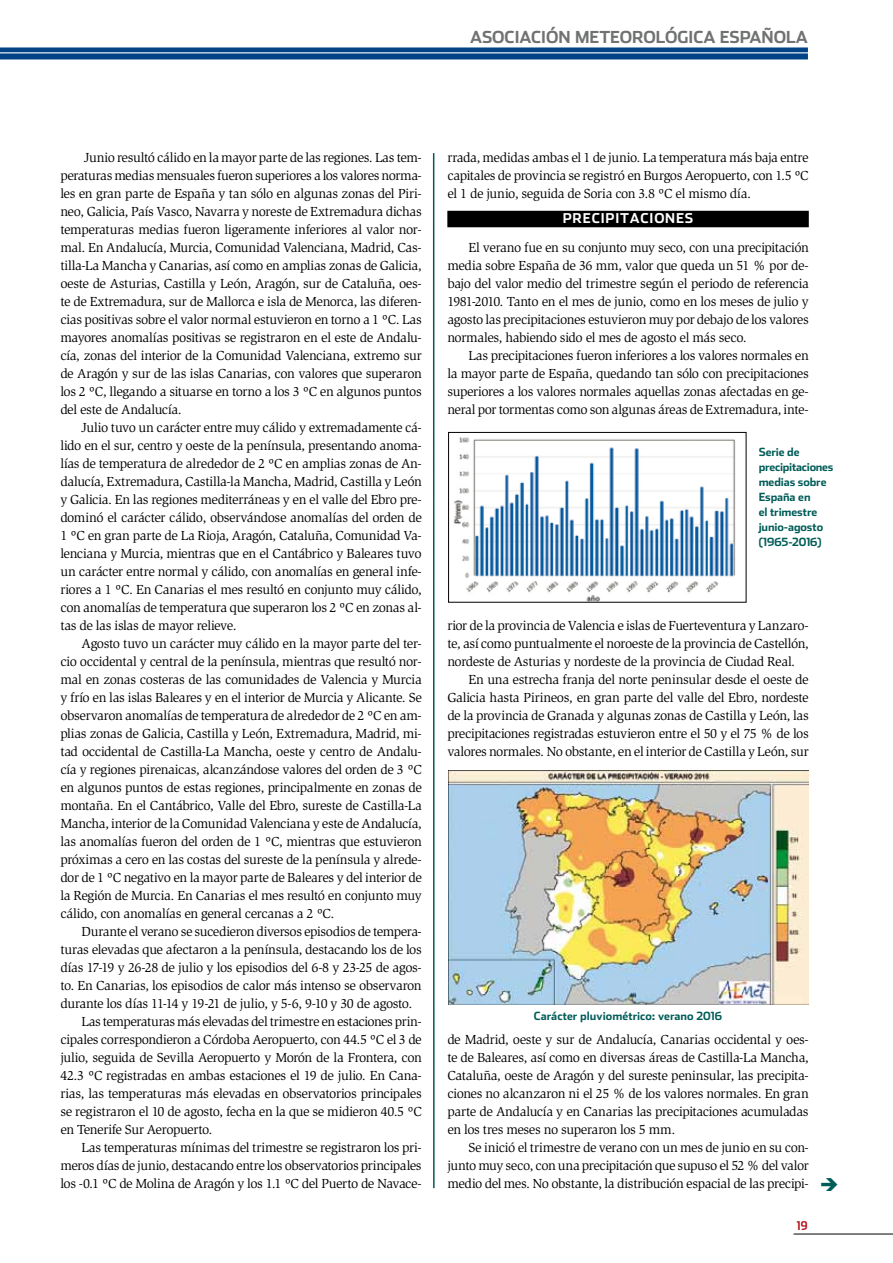
<style>
.page{position:relative;width:893px;height:1263px;background:#fff}
.page>*{position:absolute;margin:0;border:0;box-sizing:border-box;transform-origin:0 0}
.t1{font:700 16.5px "Stainless";color:#707172}
.t2{font:13.5px/18px "Slimbach Std";letter-spacing:-.03em;color:#000;text-align:justify}
.t3{font:700 13.5px "Stainless";letter-spacing:.06em;color:#fff}
.t4{font:700 12px "Stainless Cond";color:#b51621}
.t5{font:700 11.25px/15px "Stainless";letter-spacing:-.005em;color:#005c58}
</style>
<div class="page">
<div style="left:0;top:47px;width:808px;height:12px;background:#004387"></div>
<hr style="left:0;top:52px;width:808px;height:1px;background:#fff">
<hr style="left:794px;top:1234px;width:99px;height:1px;background:#000">
<div style="left:447px;top:211px;width:362px;height:16px;background:#000"></div>
<img style="left:453px;top:437px;width:283px;height:164px">
<div style="left:448px;top:432px;width:298px;height:171px;border:1px solid #000"></div>
<img style="left:448px;top:770px;width:361px;height:234px">
<hr style="left:433px;top:153px;width:2px;height:1035px;background:#005c58">
<p class="t1" style="left:470px;top:27px;width:11px">ASOCIACIÓN</p>
<p class="t1" style="left:575px;top:27px;width:26px">METEOROLÓGICA</p>
<p class="t1" style="left:720px;top:27px;width:66px">ESPAÑOLA</p>
<p class="t2" style="left:60px;top:149px;width:363px;text-indent:24px">Junio resultó cálido en la mayor parte de las regiones. Las tem&shy;peraturas medias mensuales fueron superiores a los valores norma&shy;les en gran parte de España y tan sólo en algunas zonas del Piri&shy;neo, Galicia, País Vasco, Navarra y noreste de Extremadura dichas temperaturas medias fueron ligeramente inferiores al valor nor&shy;mal. En Andalucía, Murcia, Comunidad Valenciana, Madrid, Cas&shy;tilla-La Mancha y Canarias, así como en amplias zonas de Galicia, oeste de Asturias, Castilla y León, Aragón, sur de Cataluña, oes&shy;te de Extremadura, sur de Mallorca e isla de Menorca, las diferen&shy;cias positivas sobre el valor normal estuvieron en torno a 1 ºC. Las mayores anomalías positivas se registraron en el este de Andalu&shy;cía, zonas del interior de la Comunidad Valenciana, extremo sur de Aragón y sur de las islas Canarias, con valores que superaron los 2 ºC, llegando a situarse en torno a los 3 ºC en algunos puntos del este de Andalucía.</p>
<p class="t2" style="left:60px;top:419px;width:363px;text-indent:21px">Julio tuvo un carácter entre muy cálido y extremadamente cá&shy;lido en el sur, centro y oeste de la península, presentando anoma&shy;lías de temperatura de alrededor de 2 ºC en amplias zonas de An&shy;dalucía, Extremadura, Castilla-la Mancha, Madrid, Castilla y León y Galicia. En las regiones mediterráneas y en el valle del Ebro pre&shy;dominó el carácter cálido, observándose anomalías del orden de 1 ºC en gran parte de La Rioja, Aragón, Cataluña, Comunidad Va&shy;lenciana y Murcia, mientras que en el Cantábrico y Baleares tuvo un carácter entre normal y cálido, con anomalías en general infe&shy;riores a 1 ºC. En Canarias el mes resultó en conjunto muy cálido, con anomalías de temperatura que superaron los 2 ºC en zonas al&shy;tas de las islas de mayor relieve.</p>
<p class="t2" style="left:60px;top:634px;width:363px;text-indent:21px">Agosto tuvo un carácter muy cálido en la mayor parte del ter&shy;cio occidental y central de la península, mientras que resultó nor&shy;mal en zonas costeras de las comunidades de Valencia y Murcia y frío en las islas Baleares y en el interior de Murcia y Alicante. Se observaron anomalías de temperatura de alrededor de 2 ºC en am&shy;plias zonas de Galicia, Castilla y León, Extremadura, Madrid, mi&shy;tad occidental de Castilla-La Mancha, oeste y centro de Andalu&shy;cía y regiones pirenaicas, alcanzándose valores del orden de 3 ºC en algunos puntos de estas regiones, principalmente en zonas de montaña. En el Cantábrico, Valle del Ebro, sureste de Castilla-La Mancha, interior de la Comunidad Valenciana y este de Andalucía, las anomalías fueron del orden de 1 ºC, mientras que estuvieron próximas a cero en las costas del sureste de la península y alrede&shy;dor de 1 ºC negativo en la mayor parte de Baleares y del interior de la Región de Murcia. En Canarias el mes resultó en conjunto muy cálido, con anomalías en general cercanas a 2 ºC.</p>
<p class="t2" style="left:82px;top:922px;width:342px">Durante el verano se sucedieron diversos episodios de tempera-</p>
<p class="t2" style="left:60px;top:940px;width:363px">turas elevadas que afectaron a la península, destacando los de los</p>
<p class="t2" style="left:60px;top:958px;width:363px">días 17-19 y 26-28 de julio y los episodios del 6-8 y 23-25 de agos-</p>
<p class="t2" style="left:60px;top:976px;width:363px">to. En Canarias, los episodios de calor más intenso se observaron</p>
<p class="t2" style="left:60px;top:994px;width:353px">durante los días 11-14 y 19-21 de julio, y 5-6, 9-10 y 30 de agosto.</p>
<p class="t2" style="left:82px;top:1012px;width:342px">Las temperaturas más elevadas del trimestre en estaciones prin-</p>
<p class="t2" style="left:60px;top:1030px;width:363px">cipales correspondieron a Córdoba Aeropuerto, con 44.5 ºC el 3 de</p>
<p class="t2" style="left:60px;top:1048px;width:363px">julio, seguida de Sevilla Aeropuerto y Morón de la Frontera, con</p>
<p class="t2" style="left:60px;top:1066px;width:363px">42.3 ºC registradas en ambas estaciones el 19 de julio. En Cana-</p>
<p class="t2" style="left:60px;top:1084px;width:363px">rias, las temperaturas más elevadas en observatorios principales</p>
<p class="t2" style="left:60px;top:1102px;width:363px">se registraron el 10 de agosto, fecha en la que se midieron 40.5 ºC</p>
<p class="t2" style="left:60px;top:1120px;width:154px">en Tenerife Sur Aeropuerto.</p>
<p class="t2" style="left:82px;top:1138px;width:342px">Las temperaturas mínimas del trimestre se registraron los pri-</p>
<p class="t2" style="left:60px;top:1156px;width:363px">meros días de junio, destacando entre los observatorios principales</p>
<p class="t2" style="left:60px;top:1174px;width:363px">los -0.1 ºC de Molina de Aragón y los 1.1 ºC del Puerto de Navace-</p>
<p class="t2" style="left:447px;top:149px;width:363px">rrada, medidas ambas el 1 de junio. La temperatura más baja entre capitales de provincia se registró en Burgos Aeropuerto, con 1.5 ºC el 1 de junio, seguida de Soria con 3.8 ºC el mismo día.</p>
<p class="t3" style="left:563px;top:210px;width:132px">precipitaciones</p>
<p class="t2" style="left:447px;top:239px;width:363px;text-indent:21px">El verano fue en su conjunto muy seco, con una precipitación media sobre España de 36 mm, valor que queda un 51 % por de&shy;bajo del valor medio del trimestre según el periodo de referencia 1981-2010. Tanto en el mes de junio, como en los meses de julio y agosto las precipitaciones estuvieron muy por debajo de los valores normales, habiendo sido el mes de agosto el más seco.</p>
<p class="t2" style="left:447px;top:347px;width:363px;text-indent:21px">Las precipitaciones fueron inferiores a los valores normales en la mayor parte de España, quedando tan sólo con precipitaciones superiores a los valores normales aquellas zonas afectadas en ge&shy;neral por tormentas como son algunas áreas de Extremadura, inte-</p>
<p class="t5" style="left:759px;top:445px;width:76px">Serie de precipitaciones medias sobre<br>España en<br>el trimestre junio-agosto (1965-2016)</p>
<p class="t2" style="left:447px;top:617px;width:363px">rior de la provincia de Valencia e islas de Fuerteventura y Lanzaro&shy;te, así como puntualmente el noroeste de la provincia de Castellón, nordeste de Asturias y nordeste de la provincia de Ciudad Real.</p>
<p class="t2" style="left:447px;top:671px;width:363px;text-indent:21px">En una estrecha franja del norte peninsular desde el oeste de Galicia hasta Pirineos, en gran parte del valle del Ebro, nordeste de la provincia de Granada y algunas zonas de Castilla y León, las precipitaciones registradas estuvieron entre el 50 y el 75 % de los valores normales. No obstante, en el interior de Castilla y León, sur</p>
<p class="t5" style="left:534px;top:1009px;width:190px">Carácter pluviométrico: verano 2016</p>
<p class="t2" style="left:447px;top:1030px;width:363px">de Madrid, oeste y sur de Andalucía, Canarias occidental y oes&shy;te de Baleares, así como en diversas áreas de Castilla-La Mancha, Cataluña, oeste de Aragón y del sureste peninsular, las precipita&shy;ciones no alcanzaron ni el 25 % de los valores normales. En gran parte de Andalucía y en Canarias las precipitaciones acumuladas en los tres meses no superaron los 5 mm.</p>
<p class="t2" style="left:447px;top:1138px;width:363px;text-indent:21px">Se inició el trimestre de verano con un mes de junio en su con&shy;junto muy seco, con una precipitación que supuso el 52 % del valor medio del mes. No obstante, la distribución espacial de las precipi-</p>
<p class="t4" style="left:797px;top:1218px;width:12px">19</p>
</div>
